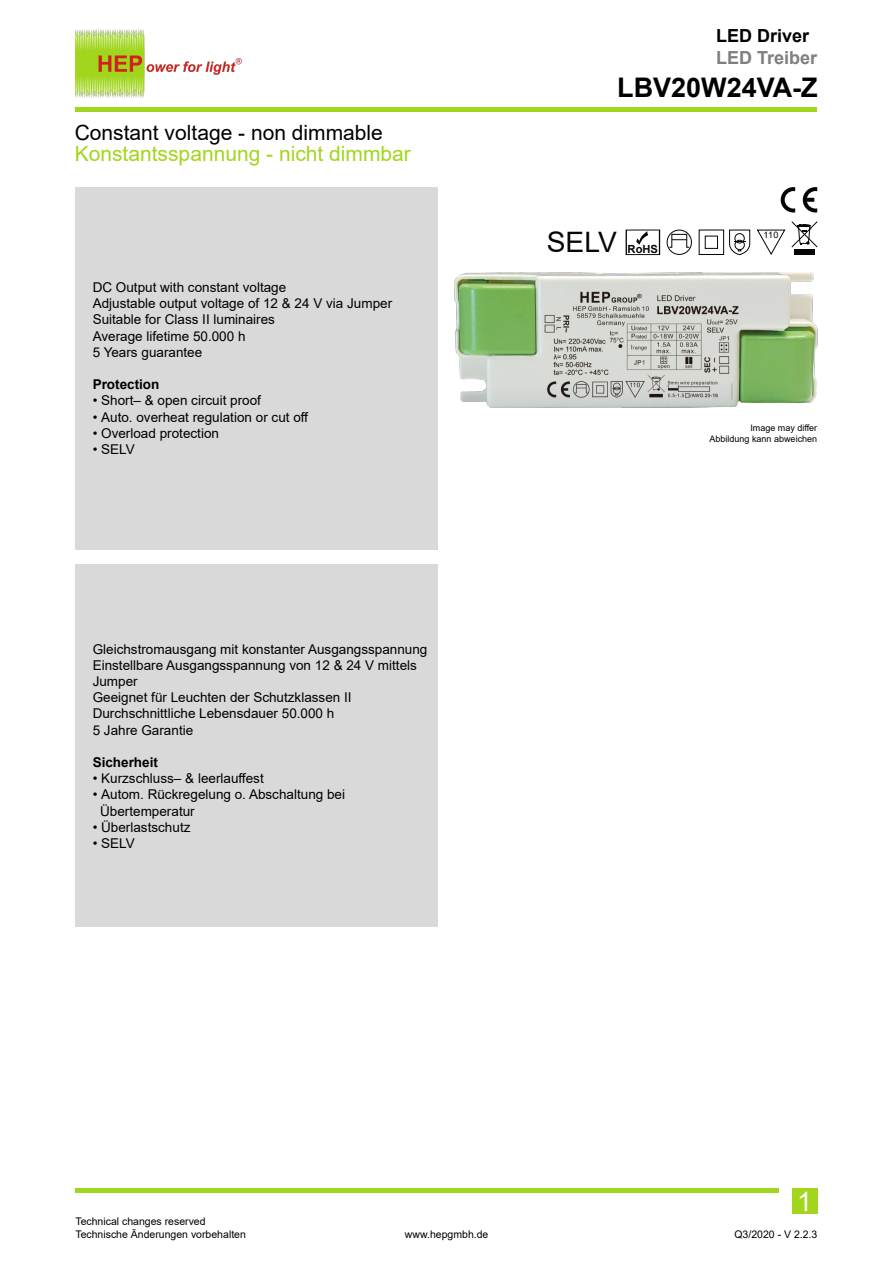
<style>
.page{position:relative;width:893px;height:1263px;background:#fff}
.page>*{position:absolute;margin:0;border:0;box-sizing:border-box;transform-origin:0 0}
.t1{font:28.2px "Arial";color:#070504}
.t2{font:700 27px "Arial";color:#000}
.t3{font:26.85px "Arial";color:#fff}
.t4{font:21px "Arial";color:#a1d61d}
.t5{font:21px "Arial";color:#000}
.t6{font:700 18px "Arial";color:#7f7f7f}
.t7{font:700 18px "Arial";color:#000}
.t8{font:13.5px/16.2px "Arial";color:#000}
.t9{font:700 13.5px "Arial";color:#000}
.t10{font:700 11.25px "Arial";color:#070504}
.t11{font:10.5px/12.6px "Arial";color:#000}
.t12{font:9px/10.5px "Arial";color:#000;text-align:right}
.t13{font:9px "Arial";color:#070504}
</style>
<div class="page">
<div style="left:792px;top:1189px;width:25px;height:25px;background:#a1d61d"></div>
<hr style="left:76px;top:108px;width:741px;height:4px;background:#a1d61d">
<hr style="left:76px;top:1189px;width:703px;height:4px;background:#a1d61d">
<img style="left:76px;top:30px;width:165px;height:67px">
<div style="left:76px;top:565px;width:362px;height:362px;background:#d9d9d9"></div>
<div style="left:76px;top:187px;width:362px;height:362px;background:#d9d9d9"></div>
<div style="left:794px;top:249px;width:21px;height:6px;background:#070504"></div>
<svg style="left:792px;top:222px;width:25px;height:25px"></svg>
<svg style="left:781px;top:187px;width:14px;height:25px"></svg>
<svg style="left:803px;top:187px;width:14px;height:25px"></svg>
<svg style="left:729px;top:230px;width:21px;height:25px"></svg>
<svg style="left:757px;top:230px;width:28px;height:25px"></svg>
<svg style="left:626px;top:230px;width:34px;height:25px"></svg>
<div style="left:667px;top:230px;width:25px;height:25px;border:1px solid #070504;border-radius:50%"></div>
<svg style="left:668px;top:233px;width:22px;height:15px"></svg>
<div style="left:699px;top:230px;width:25px;height:25px;border:1px solid #070504"></div>
<div style="left:705px;top:236px;width:13px;height:13px;border:1px solid #070504"></div>
<img style="left:455px;top:272px;width:362px;height:136px">
<h3 class="t5" style="left:75px;top:124px;width:310px">Constant voltage - non dimmable</h3>
<h3 class="t4" style="left:75px;top:145px;width:338px">Konstantsspannung - nicht dimmbar</h3>
<p class="t8" style="left:93px;top:280px;width:301px">DC Output with constant voltage<br>Adjustable output voltage of 12 &amp; 24 V via Jumper<br>Suitable for Class II luminaires<br>Average lifetime 50.000 h<br>5 Years guarantee</p>
<p class="t9" style="left:93px;top:379px;width:68px">Protection</p>
<p class="t8" style="left:93px;top:394px;width:170px">• Short– &amp; open circuit proof</p>
<p class="t8" style="left:93px;top:410px;width:217px">• Auto. overheat regulation or cut off</p>
<p class="t8" style="left:93px;top:426px;width:128px">• Overload protection</p>
<p class="t8" style="left:93px;top:442px;width:44px">• SELV</p>
<p class="t8" style="left:93px;top:642px;width:336px">Gleichstromausgang mit konstanter Ausgangsspannung Einstellbare Ausgangsspannung von 12 &amp; 24 V mittels Jumper<br>Geeignet für Leuchten der Schutzklassen II Durchschnittliche Lebensdauer 50.000 h<br>5 Jahre Garantie</p>
<p class="t9" style="left:93px;top:757px;width:67px">Sicherheit</p>
<p class="t8" style="left:93px;top:772px;width:173px">• Kurzschluss– &amp; leerlauffest</p>
<p class="t8" style="left:100px;top:788px;width:246px;text-indent:-8px">• Autom. Rückregelung o. Abschaltung bei<br>Übertemperatur</p>
<p class="t8" style="left:93px;top:820px;width:99px">• Überlastschutz</p>
<p class="t8" style="left:93px;top:836px;width:44px">• SELV</p>
<h3 class="t7" style="left:716px;top:29px;width:95px">LED Driver</h3>
<h3 class="t6" style="left:716px;top:51px;width:103px">LED Treiber</h3>
<h2 class="t2" style="left:617px;top:77px;width:202px">LBV20W24VA-Z</h2>
<h1 class="t1" style="left:547px;top:232px;width:71px">SELV</h1>
<p class="t10" style="left:628px;top:245px;width:32px">RoHS</p>
<p class="t13" style="left:763px;top:231px;width:17px">110</p>
<p class="t12" style="left:710px;top:424px;width:109px">Image may differ<br>Abbildung kann abweichen</p>
<p class="t11" style="left:75px;top:1216px;width:172px">Technical changes reserved<br>Technische Änderungen vorbehalten</p>
<p class="t11" style="left:405px;top:1229px;width:85px">www.hepgmbh.de</p>
<h3 class="t3" style="left:797px;top:1191px;width:16px">1</h3>
<p class="t11" style="left:734px;top:1229px;width:84px">Q3/2020 - V 2.2.3</p>
</div>
